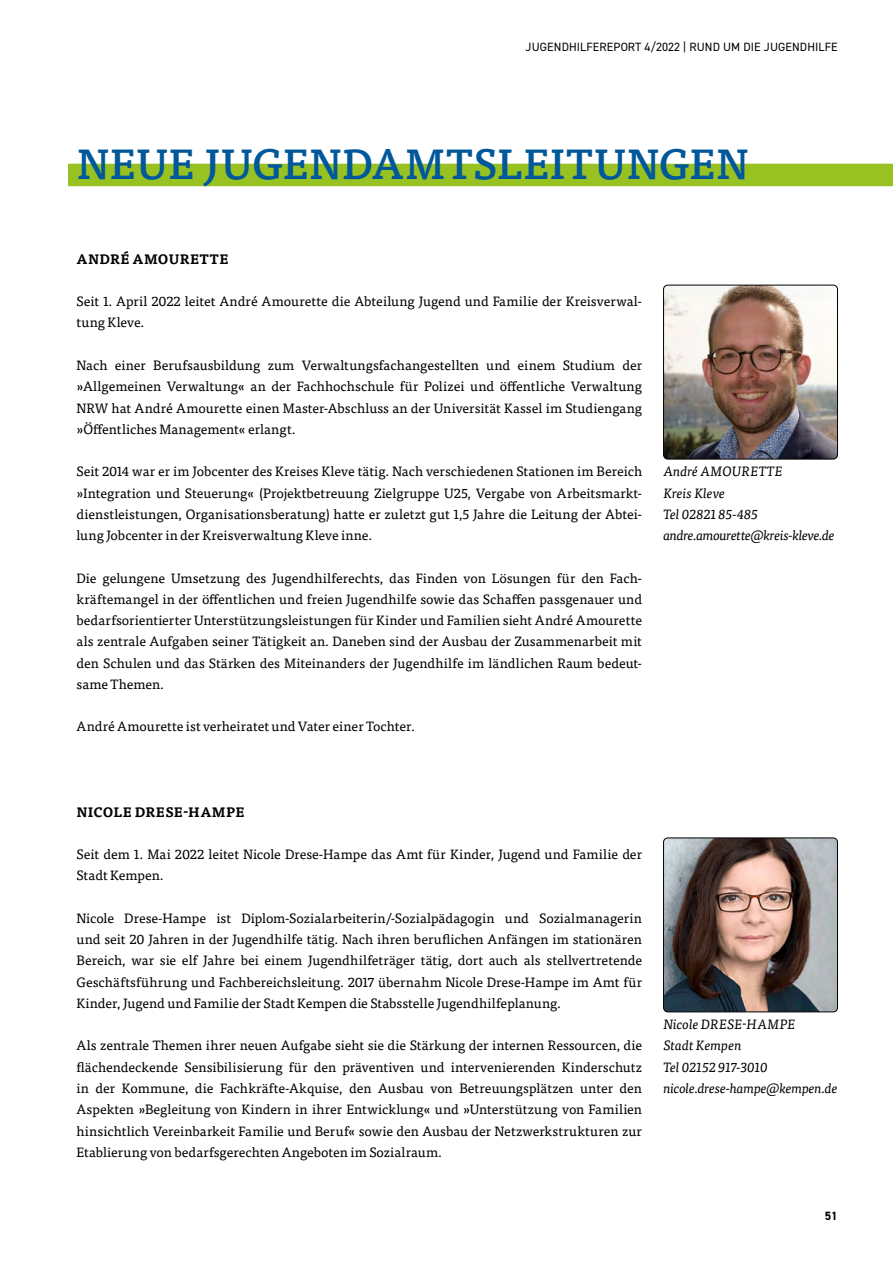
<style>
.page{position:relative;width:893px;height:1263px;background:#fff}
.page>*{position:absolute;margin:0;border:0;box-sizing:border-box;transform-origin:0 0}
.t1{font:500 42px "Tisa Pro";letter-spacing:.01em;color:#00589b}
.t2{font:13.5px/21.3px "Tisa Pro";color:#000;text-align:justify}
.t3{font:italic 13.5px/21.3px "Tisa Pro";letter-spacing:-.015em;color:#000}
.t4{font:700 13.5px "Tisa Pro";letter-spacing:.02em;color:#000}
.t5{font:12px "DIN2014";letter-spacing:.01em;color:#000}
.t6{font:700 12px "DIN2014";color:#000}
</style>
<div class="page">
<img style="left:663px;top:285px;width:174px;height:174px">
<div style="left:663px;top:285px;width:175px;height:174px;border:1px solid #000;border-radius:4px"></div>
<img style="left:663px;top:838px;width:174px;height:174px">
<div style="left:663px;top:838px;width:175px;height:174px;border:1px solid #000;border-radius:4px"></div>
<div style="left:68px;top:164px;width:825px;height:22px;background:#98c222"></div>
<p class="t5" style="left:526px;top:39px;width:314px">JUGENDHILFEREPORT 4/2022 | RUND UM DIE JUGENDHILFE</p>
<h1 class="t1" style="left:77px;top:131px;width:673px">NEUE JUGENDAMTSLEITUNGEN</h1>
<p class="t4" style="left:77px;top:248px;width:153px">ANDRÉ AMOURETTE</p>
<p class="t2" style="left:77px;top:290px;width:567px">Seit 1. April 2022 leitet André Amourette die Abteilung Jugend und Familie der Kreisverwal&shy;tung Kleve.</p>
<p class="t2" style="left:77px;top:354px;width:567px">Nach einer Berufsausbildung zum Verwaltungsfachangestellten und einem Studium der »Allgemeinen Verwaltung« an der Fachhochschule für Polizei und öffentliche Verwaltung NRW hat André Amourette einen Master-Abschluss an der Universität Kassel im Studiengang »Öffentliches Management« erlangt.</p>
<p class="t2" style="left:77px;top:460px;width:567px">Seit 2014 war er im Jobcenter des Kreises Kleve tätig. Nach verschiedenen Stationen im Bereich »Integration und Steuerung« (Projektbetreuung Zielgruppe U25, Vergabe von Arbeitsmarkt&shy;dienstleistungen, Organisationsberatung) hatte er zuletzt gut 1,5 Jahre die Leitung der Abtei&shy;lung Jobcenter in der Kreisverwaltung Kleve inne.</p>
<p class="t2" style="left:77px;top:566px;width:567px">Die gelungene Umsetzung des Jugendhilferechts, das Finden von Lösungen für den Fach&shy;kräftemangel in der öffentlichen und freien Jugendhilfe sowie das Schaffen passgenauer und bedarfsorientierter Unterstützungsleistungen für Kinder und Familien sieht André Amourette als zentrale Aufgaben seiner Tätigkeit an. Daneben sind der Ausbau der Zusammenarbeit mit den Schulen und das Stärken des Miteinanders der Jugendhilfe im ländlichen Raum bedeut&shy;same Themen.</p>
<p class="t2" style="left:77px;top:715px;width:340px">André Amourette ist verheiratet und Vater einer Tochter.</p>
<p class="t3" style="left:663px;top:460px;width:173px">André AMOURETTE<br>Kreis Kleve<br>Tel 02821 85-485 andre.amourette@kreis-kleve.de</p>
<p class="t4" style="left:77px;top:801px;width:170px">NICOLE DRESE-HAMPE</p>
<p class="t2" style="left:77px;top:843px;width:567px">Seit dem 1. Mai 2022 leitet Nicole Drese-Hampe das Amt für Kinder, Jugend und Familie der<br>Stadt Kempen.</p>
<p class="t2" style="left:77px;top:907px;width:567px">Nicole Drese-Hampe ist Diplom-Sozialarbeiterin/-Sozialpädagogin und Sozialmanagerin und seit 20 Jahren in der Jugendhilfe tätig. Nach ihren beruflichen Anfängen im stationären Bereich, war sie elf Jahre bei einem Jugendhilfeträger tätig, dort auch als stellvertretende Geschäftsführung und Fachbereichsleitung. 2017 übernahm Nicole Drese-Hampe im Amt für Kinder, Jugend und Familie der Stadt Kempen die Stabsstelle Jugendhilfeplanung.</p>
<p class="t2" style="left:77px;top:1034px;width:567px">Als zentrale Themen ihrer neuen Aufgabe sieht sie die Stärkung der internen Ressourcen, die flächendeckende Sensibilisierung für den präventiven und intervenierenden Kinderschutz in der Kommune, die Fachkräfte-Akquise, den Ausbau von Betreuungsplätzen unter den Aspekten »Begleitung von Kindern in ihrer Entwicklung« und »Unterstützung von Familien hinsichtlich Vereinbarkeit Familie und Beruf« sowie den Ausbau der Netzwerkstrukturen zur Etablierung von bedarfsgerechten Angeboten im Sozialraum.</p>
<p class="t3" style="left:663px;top:1013px;width:176px">Nicole DRESE-HAMPE<br>Stadt Kempen<br>Tel 02152 917-3010 nicole.drese-hampe@kempen.de</p>
<p class="t6" style="left:825px;top:1208px;width:14px">51</p>
</div>
